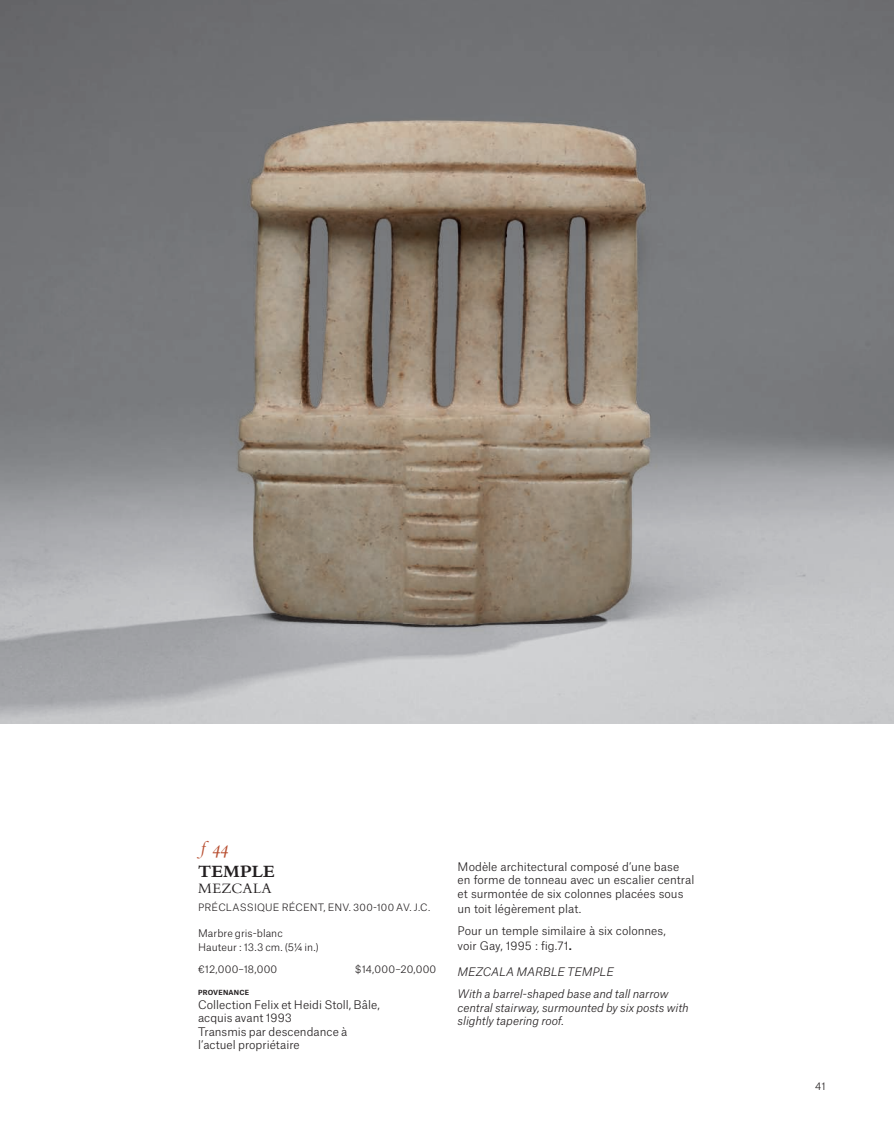
<style>
.page{position:relative;width:894px;height:1136px;background:#fff}
.page>*{position:absolute;margin:0;border:0;box-sizing:border-box;transform-origin:0 0}
.t1{font:19.5px "Christies Bembo Italic Os F";color:#b84f31}
.t2{font:18px "Christies Bembo Bold Os F";letter-spacing:.01em;color:#231f20}
.t3{font:15px "Christies Bembo Os F";letter-spacing:.01em;color:#231f20}
.t4{font:300 11.4px/13.5px "Atlas Grotesk";color:#231f20}
.t5{font:italic 300 11.25px/22px "Atlas Grotesk";letter-spacing:-.005em;color:#231f20}
.t6{font:300 10.2px/13.5px "Atlas Grotesk";letter-spacing:.005em;color:#231f20}
.t7{font:300 10.2px "Atlas Grotesk";letter-spacing:.025em;color:#231f20}
.t8{font:300 9.75px "Atlas Grotesk";letter-spacing:.015em;color:#231f20}
.t9{font:700 6.75px "Atlas Grotesk";letter-spacing:.03em;color:#231f20}
.s1{font-weight:500}
</style>
<div class="page">
<img style="left:0;top:0;width:893px;height:723px">
<h1 class="t1" style="left:198px;top:836px;width:32px">ƒ 44</h1>
<h2 class="t2" style="left:198px;top:859px;width:78px">TEMPLE</h2>
<h3 class="t3" style="left:198px;top:879px;width:75px">MEZCALA</h3>
<p class="t8" style="left:198px;top:903px;width:233px">PRÉCLASSIQUE RÉCENT, ENV. 300-100 AV. J.C.</p>
<p class="t6" style="left:198px;top:927px;width:122px">Marbre gris-blanc<br>Hauteur : 13.3 cm. (5¼ in.)</p>
<p class="t7" style="left:198px;top:964px;width:81px">€12,000–18,000</p>
<p class="t7" style="left:355px;top:964px;width:83px">$14,000–20,000</p>
<p class="t9" style="left:198px;top:988px;width:53px">PROVENANCE</p>
<p class="t4" style="left:198px;top:998px;width:183px">Collection Felix et Heidi Stoll, Bâle, acquis avant 1993<br>Transmis par descendance à l’actuel propriétaire</p>
<p class="t4" style="left:457px;top:860px;width:238px">Modèle architectural composé d’une base en forme de tonneau avec un escalier central et surmontée de six colonnes placées sous</p>
<p class="t4" style="left:457px;top:898px;width:210px;line-height:22px">un toit légèrement plat.<br>Pour un temple similaire à six colonnes,</p>
<p class="t4" style="left:457px;top:939px;width:116px">voir Gay, 1995 : fg.71<span class="s1">.</span></p>
<p class="t5" style="left:457px;top:961px;width:212px">MEZCALA MARBLE TEMPLE<br>With a barrel-shaped base and tall narrow</p>
<p class="t5" style="left:457px;top:1001px;width:232px;line-height:13.5px">central stairway, surmounted by six posts with slightly tapering roof.</p>
<p class="t6" style="left:815px;top:1080px;width:12px">41</p>
</div>
